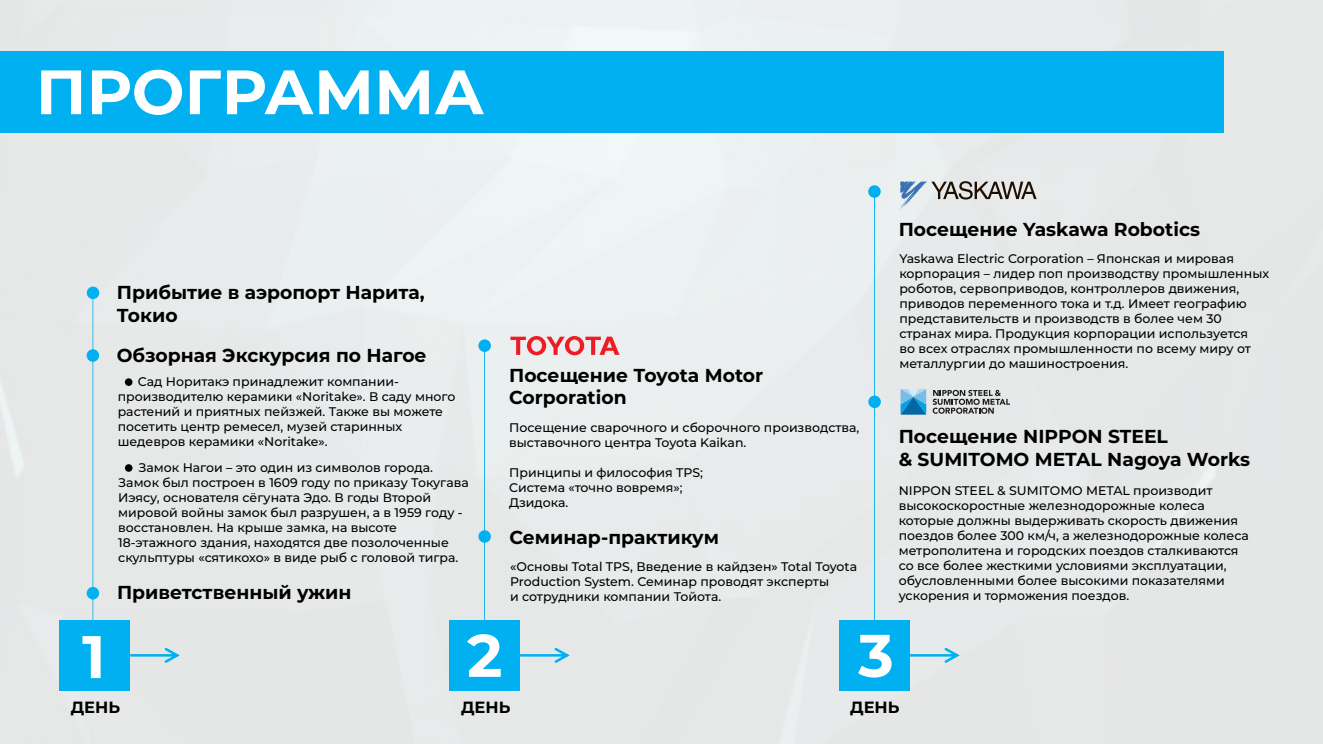
<style>
.page{position:relative;width:1323px;height:744px;background:#fff}
.page>*{position:absolute;margin:0;border:0;box-sizing:border-box;transform-origin:0 0}
.t1{font:700 62.5px "Montserrat";color:#fff}
.t2{font:700 60px "Montserrat";color:#fff}
.t3{font:700 18.75px/22.5px "Montserrat";color:#000}
.t4{font:700 16.25px "Montserrat";color:#000}
.t5{font:500 12.5px/15px "Montserrat";color:#000}
</style>
<div class="page">
<div style="left:0;top:0;width:1322px;height:744px;background:#e7e9e9"></div>
<div style="left:0;top:51px;width:1223px;height:82px;background:#00b0f0"></div>
<div style="left:59px;top:620px;width:71px;height:71px;background:#00b0f0"></div>
<div style="left:449px;top:620px;width:71px;height:71px;background:#00b0f0"></div>
<div style="left:839px;top:620px;width:71px;height:71px;background:#00b0f0"></div>
<svg style="left:910px;top:647px;width:49px;height:16px"></svg>
<svg style="left:87px;top:295px;width:12px;height:325px"></svg>
<div style="left:87px;top:349px;width:12px;height:13px;background:#00b0f0;border-radius:50%"></div>
<div style="left:87px;top:286px;width:12px;height:13px;background:#00b0f0;border-radius:50%"></div>
<svg style="left:478px;top:339px;width:13px;height:281px"></svg>
<svg style="left:130px;top:647px;width:50px;height:16px"></svg>
<svg style="left:520px;top:647px;width:50px;height:16px"></svg>
<svg style="left:868px;top:185px;width:13px;height:435px"></svg>
<div style="left:565px;top:336px;width:19px;height:19px;background:#ed1c25;border-radius:50%"></div>
<div style="left:569px;top:339px;width:11px;height:13px;background:#f0ebeb;border-radius:50%"></div>
<svg style="left:585px;top:337px;width:34px;height:18px"></svg>
<svg style="left:510px;top:337px;width:16px;height:18px"></svg>
<div style="left:527px;top:336px;width:19px;height:19px;background:#ed1c25;border-radius:50%"></div>
<div style="left:531px;top:339px;width:11px;height:13px;background:#f0ebeb;border-radius:50%"></div>
<svg style="left:546px;top:337px;width:19px;height:18px"></svg>
<svg style="left:900px;top:389px;width:26px;height:26px"></svg>
<svg style="left:932px;top:390px;width:78px;height:24px"></svg>
<svg style="left:900px;top:181px;width:136px;height:28px"></svg>
<div style="left:125px;top:378px;width:7px;height:8px;background:#000;border-radius:50%"></div>
<div style="left:125px;top:464px;width:7px;height:8px;background:#000;border-radius:50%"></div>
<h1 class="t1" style="left:36px;top:47px;width:450px">ПРОГРАММА</h1>
<h3 class="t3" style="left:117px;top:281px;width:309px">Прибытие в аэропорт Нарита,<br>Токио</h3>
<h3 class="t3" style="left:117px;top:343px;width:311px">Обзорная Экскурсия по Нагое</h3>
<p class="t5" style="left:118px;top:373px;width:339px;text-indent:20px">Сад Норитакэ принадлежит компании&shy;производителю керамики «Noritake». В саду много растений и приятных пейзжей. Также вы можете посетить центр ремесел, музей старинных шедевров керамики «Noritake».</p>
<p class="t5" style="left:118px;top:459px;width:352px;text-indent:20px">Замок Нагои – это один из символов города.<br>Замок был построен в 1609 году по приказу Токугава Иэясу, основателя сёгуната Эдо. В годы Второй мировой войны замок был разрушен, а в 1959 году - восстановлен. На крыше замка, на высоте 18-этажного здания, находятся две позолоченные скульптуры «сятикохо» в виде рыб с головой тигра.</p>
<h3 class="t3" style="left:117px;top:580px;width:236px">Приветственный ужин</h3>
<h3 class="t3" style="left:509px;top:363px;width:256px">Посещение Тoyota Motor<br>Corporation</h3>
<p class="t5" style="left:509px;top:420px;width:352px">Посещение сварочного и сборочного производства, выставочного центра Toyota Kaikan.</p>
<p class="t5" style="left:509px;top:465px;width:195px">Принципы и философия TPS;<br>Cистема «точно вовремя»;<br>Дзидока.</p>
<h3 class="t3" style="left:509px;top:525px;width:211px">Семинар-практикум</h3>
<p class="t5" style="left:510px;top:558px;width:348px">«Основы Total TPS, Введение в кайдзен» Total Toyota<br>Production System. Семинар проводят эксперты<br>и сотрудники компании Тойота.</p>
<h3 class="t3" style="left:898px;top:217px;width:303px">Посещение Yaskawa Robotics</h3>
<p class="t5" style="left:899px;top:250px;width:371px">Yaskawa Electric Corporation – Японская и мировая корпорация – лидер поп производству промышленных роботов, сервоприводов, контроллеров движения, приводов переменного тока и т.д. Имеет географию представительств и производств в более чем 30 странах мира. Продукция корпорации используется<br>во всех отраслях промышленности по всему миру от металлургии до машиностроения.</p>
<h3 class="t3" style="left:898px;top:424px;width:353px">Посещение NIPPON STEEL<br>&amp; SUMITOMO METAL Nagoya Works</h3>
<p class="t5" style="left:898px;top:482px;width:352px">NIPPON STEEL &amp; SUMITOMO METAL производит высокоскоростные железнодорожные колеса которые должны выдерживать скорость движения поездов более 300 км/ч, а железнодорожные колеса метрополитена и городских поездов сталкиваются со все более жесткими условиями эксплуатации, обусловленными более высокими показателями ускорения и торможения поездов.</p>
<h2 class="t2" style="left:82px;top:613px;width:25px">1</h2>
<h2 class="t2" style="left:467px;top:612px;width:37px">2</h2>
<h2 class="t2" style="left:858px;top:612px;width:37px">3</h2>
<h3 class="t4" style="left:71px;top:696px;width:51px">ДЕНЬ</h3>
<h3 class="t4" style="left:461px;top:696px;width:51px">ДЕНЬ</h3>
<h3 class="t4" style="left:850px;top:696px;width:51px">ДЕНЬ</h3>
</div>
